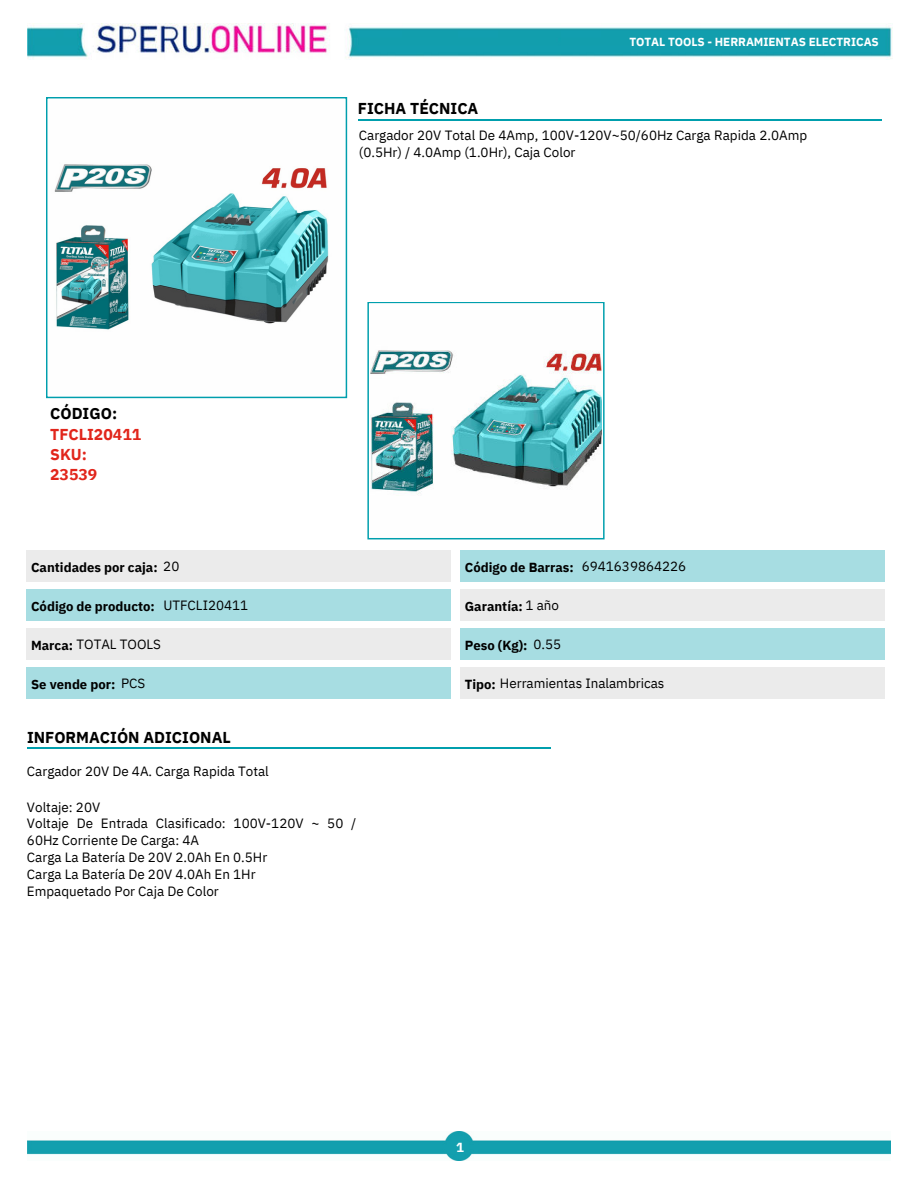
<style>
.page{position:relative;width:918px;height:1188px;background:#fff}
.page>*{position:absolute;margin:0;border:0;box-sizing:border-box;transform-origin:0 0}
.t1{font:700 15.75px "IBM Plex Sans";color:#000}
.t2{font:700 15.75px/20.2px "IBM Plex Sans";color:#e1251b}
.t3{font:13.35px/16.8px "IBM Plex Sans";color:#000}
.t4{font:700 13.05px "IBM Plex Sans";color:#000}
.t5{font:700 13.05px "IBM Plex Sans";color:#fff}
.t6{font:700 11.7px "IBM Plex Sans";letter-spacing:-.005em;color:#fff}
.s1{font-weight:400;font-size:13.35px}
.s2{font-weight:700;font-size:13.05px}
</style>
<div class="page">
<hr style="left:27px;top:747px;width:524px;height:2px;background:#009fad">
<hr style="left:358px;top:119px;width:524px;height:1px;background:#009fad">
<svg style="left:46px;top:97px;width:301px;height:301px"></svg>
<img style="left:49px;top:100px;width:295px;height:295px">
<svg style="left:367px;top:302px;width:238px;height:237px"></svg>
<img style="left:370px;top:305px;width:231px;height:231px">
<div style="left:27px;top:550px;width:424px;height:31px;background:#ebebeb"></div>
<div style="left:461px;top:550px;width:424px;height:31px;background:#a7dde2"></div>
<div style="left:27px;top:590px;width:424px;height:30px;background:#a7dde2"></div>
<div style="left:461px;top:590px;width:424px;height:30px;background:#ebebeb"></div>
<div style="left:27px;top:629px;width:424px;height:30px;background:#ebebeb"></div>
<div style="left:461px;top:629px;width:424px;height:30px;background:#a7dde2"></div>
<div style="left:27px;top:668px;width:424px;height:30px;background:#a7dde2"></div>
<div style="left:461px;top:668px;width:424px;height:30px;background:#ebebeb"></div>
<img style="left:27px;top:1131px;width:864px;height:29px">
<img style="left:27px;top:24px;width:865px;height:36px">
<img style="left:459px;top:24px;width:202px;height:36px">
<img style="left:661px;top:24px;width:88px;height:36px">
<img style="left:749px;top:24px;width:102px;height:36px">
<p class="t1" style="left:358px;top:96px;width:122px">FICHA TÉCNICA</p>
<p class="t6" style="left:608px;top:32px;width:251px">TOTAL TOOLS - HERRAMIENTAS ELECTRICAS</p>
<p class="t6" style="left:629px;top:32px;width:251px">TOTAL TOOLS - HERRAMIENTAS ELECTRICAS</p>
<p class="t1" style="left:50px;top:401px;width:69px">CÓDIGO:</p>
<p class="t2" style="left:50px;top:423px;width:93px">TFCLI20411<br>SKU:<br>23539</p>
<p class="t4" style="left:31px;top:557px;width:150px">Cantidades por caja: <span class="s1">20</span></p>
<p class="t3" style="left:163px;top:596px;width:86px">UTFCLI20411</p>
<p class="t4" style="left:31px;top:596px;width:125px">Código de producto:</p>
<p class="t3" style="left:31px;top:635px;width:131px"><span class="s2">Marca:</span> TOTAL TOOLS</p>
<p class="t4" style="left:31px;top:674px;width:116px">Se vende por: <span class="s1">PCS</span></p>
<p class="t1" style="left:27px;top:725px;width:205px">INFORMACIÓN ADICIONAL</p>
<p class="t3" style="left:359px;top:126px;width:450px">Cargador 20V Total De 4Amp, 100V-120V~50/60Hz Carga Rapida 2.0Amp (0.5Hr) / 4.0Amp (1.0Hr), Caja Color</p>
<p class="t4" style="left:465px;top:557px;width:111px">Código de Barras:</p>
<p class="t3" style="left:582px;top:557px;width:106px">6941639864226</p>
<p class="t4" style="left:465px;top:596px;width:96px">Garantía: <span class="s1">1 año</span></p>
<p class="t3" style="left:534px;top:635px;width:29px">0.55</p>
<p class="t3" style="left:465px;top:674px;width:201px"><span class="s2">Tipo:</span> Herramientas Inalambricas</p>
<p class="t4" style="left:465px;top:635px;width:64px">Peso (Kg):</p>
<p class="t3" style="left:27px;top:762px;width:243px">Cargador 20V De 4A. Carga Rapida Total</p>
<p class="t3" style="left:27px;top:797px;width:331px">Voltaje: 20V<br>Voltaje De Entrada Clasificado: 100V-120V ~ 50 /<br>60Hz Corriente De Carga: 4A<br>Carga La Batería De 20V 2.0Ah En 0.5Hr<br>Carga La Batería De 20V 4.0Ah En 1Hr<br>Empaquetado Por Caja De Color</p>
<p class="t5" style="left:456px;top:1137px;width:9px">1</p>
</div>
